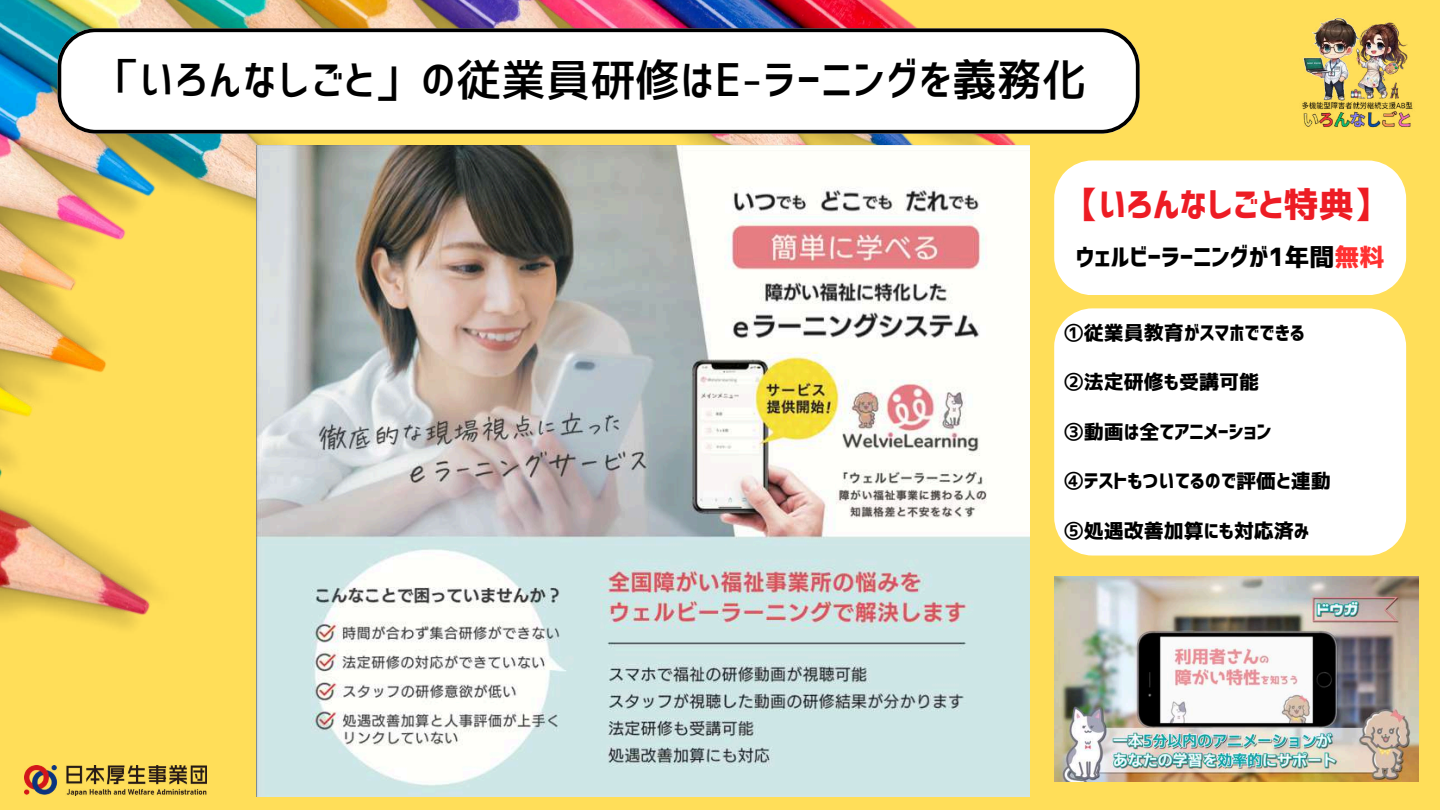
<style>
.page{position:relative;width:1440px;height:810px;background:#ffde59}
.page>*{position:absolute;margin:0;border:0;box-sizing:border-box;transform-origin:0 0}
.t1{font:44.8px "Corporate Logo Medium";color:#000}
.t2{font:35px "Corporate Logo Bold";color:#ed1c24}
.t3{font:25px "Corporate Logo Bold";color:#000}
.t4{font:20px "Corporate Logo Bold";color:#000}
.s1{color:#ff3131}
</style>
<div class="page">
<img style="left:25px;top:765px;width:182px;height:31px">
<img style="left:1302px;top:17px;width:111px;height:111px">
<img style="left:0;top:0;width:1017px;height:628px">
<svg style="left:58px;top:28px;width:1082px;height:105px;background:#ececeb"></svg>
<img style="left:256px;top:146px;width:774px;height:650px">
<div style="left:1054px;top:160px;width:352px;height:135px;background:#fff"></div>
<div style="left:1054px;top:308px;width:352px;height:248px;background:#fff"></div>
<img style="left:1054px;top:576px;width:365px;height:205px">
<h1 class="t1" style="left:94px;top:58px;width:994px">「いろんなしごと」の従業員研修はE-ラーニングを義務化</h1>
<h2 class="t2" style="left:1064px;top:187px;width:326px">【いろんなしごと特典】</h2>
<p class="t3" style="left:1076px;top:245px;width:310px">ウェルビーラーニングが1年間<span class="s1">無料</span></p>
<p class="t4" style="left:1064px;top:323px;width:243px">①従業員教育がスマホでできる</p>
<p class="t4" style="left:1064px;top:372px;width:197px">②法定研修も受講可能</p>
<p class="t4" style="left:1064px;top:422px;width:209px">③動画は全てアニメーション</p>
<p class="t4" style="left:1064px;top:471px;width:268px">④テストもついてるので評価と連動</p>
<p class="t4" style="left:1064px;top:521px;width:247px">⑤処遇改善加算にも対応済み</p>
</div>
